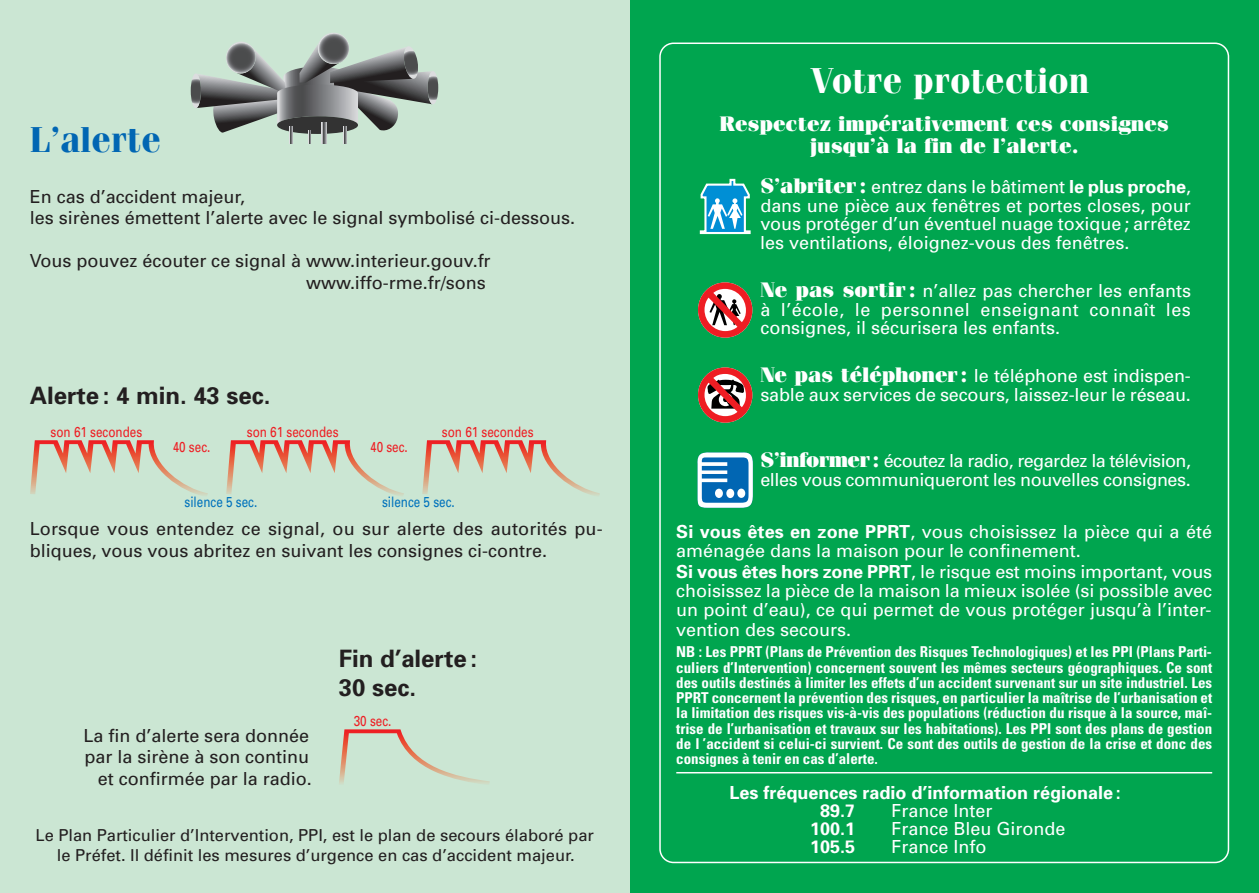
<style>
.page{position:relative;width:1259px;height:893px;background:#fff}
.page>*{position:absolute;margin:0;border:0;box-sizing:border-box;transform-origin:0 0}
.t1{font:700 36px "Fenice";color:#fff}
.t2{font:700 36px "Fenice";color:#0166b3}
.t3{font:700 24px/28.8px "Univers";color:#231f20}
.t4{font:900 21px/22.8px "Fenice";color:#fff;text-align:center}
.t5{font:18px/18.6px "Univers";color:#fff;text-align:justify}
.t6{font:18px/21.6px "Univers";color:#231f20}
.t7{font:18px/18.6px "Univers";letter-spacing:-.02em;color:#fff}
.t8{font:700 18px/18px "Univers";color:#fff}
.t9{font:16.5px/19.8px "Univers";color:#231f20;text-align:center}
.t10{font:700 condensed 15px/15.3px "Univers";color:#fff;text-align:justify}
.t11{font:14.4px "Univers+PYUJCS";color:#ee1d23;scale:.81 1}
.t12{font:14.4px "Univers+PYUJCS";color:#0072bc;scale:.81 1}
.t13{font:14.4px "Univers+VVMKUH";color:#ee1d23;scale:.81 1}
.s1{font-family:"Fenice";font-weight:900;font-size:21px}
.s2{font-weight:700}
</style>
<div class="page">
<div style="left:629px;top:0;width:630px;height:893px;background:#00a54f"></div>
<div style="left:0;top:0;width:629px;height:893px;background:#cbe6d3"></div>
<svg style="left:659px;top:43px;width:570px;height:820px"></svg>
<hr style="left:676px;top:772px;width:536px;height:1px;background:#fff">
<svg style="left:700px;top:179px;width:50px;height:55px"></svg>
<svg style="left:698px;top:282px;width:54px;height:56px"></svg>
<svg style="left:698px;top:367px;width:54px;height:56px"></svg>
<svg style="left:697px;top:452px;width:56px;height:56px;background:#6da9d0"></svg>
<svg style="left:339px;top:729px;width:151px;height:55px"></svg>
<svg style="left:191px;top:73px;width:10px;height:35px"></svg>
<svg style="left:318px;top:33px;width:31px;height:31px"></svg>
<svg style="left:428px;top:71px;width:10px;height:33px"></svg>
<svg style="left:196px;top:38px;width:237px;height:95px"></svg>
<div style="left:277px;top:116px;width:81px;height:18px;background:#333;border-radius:50%"></div>
<svg style="left:343px;top:126px;width:4px;height:18px"></svg>
<svg style="left:289px;top:126px;width:4px;height:18px"></svg>
<svg style="left:308px;top:130px;width:3px;height:14px"></svg>
<svg style="left:322px;top:122px;width:4px;height:22px"></svg>
<svg style="left:30px;top:440px;width:178px;height:56px"></svg>
<svg style="left:226px;top:440px;width:178px;height:56px"></svg>
<svg style="left:422px;top:440px;width:178px;height:56px"></svg>
<h1 class="t2" style="left:30px;top:128px;width:133px">L’alerte</h1>
<p class="t6" style="left:30px;top:187px;width:547px">En cas d’accident majeur,<br>les sirènes émettent l’alerte avec le signal symbolisé ci-dessous.</p>
<p class="t6" style="left:30px;top:252px;width:462px;text-align:right">Vous pouvez écouter ce signal à www.interieur.gouv.fr www.iffo-rme.fr/sons</p>
<h2 class="t3" style="left:30px;top:383px;width:242px">Alerte : 4 min. 43 sec.</h2>
<p class="t11" style="left:51px;top:426px;width:115px">son 61 secondes</p>
<p class="t11" style="left:247px;top:426px;width:115px">son 61 secondes</p>
<p class="t11" style="left:173px;top:441px;width:48px">40 sec.</p>
<p class="t11" style="left:370px;top:441px;width:48px">40 sec.</p>
<p class="t11" style="left:442px;top:426px;width:115px">son 61 secondes</p>
<p class="t12" style="left:185px;top:497px;width:91px">silence 5 sec.</p>
<p class="t12" style="left:382px;top:497px;width:91px">silence 5 sec.</p>
<p class="t6" style="left:30px;top:520px;width:574px">Lorsque vous entendez ce signal, ou sur alerte des autorités pu&shy;bliques, vous vous abritez en suivant les consignes ci-contre.</p>
<p class="t6" style="left:83px;top:726px;width:230px;text-align:right">La fin d’alerte sera donnée par la sirène à son continu et confirmée par la radio.</p>
<h2 class="t3" style="left:339px;top:646px;width:140px">Fin d’alerte :<br>30 sec.</h2>
<p class="t13" style="left:354px;top:715px;width:48px">30 sec.</p>
<p class="t9" style="left:36px;top:827px;width:560px">Le Plan Particulier d’Intervention, PPI, est le plan de secours élaboré par le Préfet. Il définit les mesures d’urgence en cas d’accident majeur.</p>
<h1 class="t1" style="left:812px;top:68px;width:279px">Votre protection</h1>
<p class="t4" style="left:719px;top:114px;width:451px">Respectez impérativement ces consignes jusqu’à la fin de l’alerte.</p>
<p class="t5" style="left:760px;top:179px;width:432px"><span class="s1">S’abriter :</span> entrez dans le bâtiment <span class="s2">le plus proche</span>, dans une pièce aux fenêtres et portes closes, pour vous protéger d’un éventuel nuage toxique ; arrêtez les ventilations, éloignez-vous des fenêtres.</p>
<p class="t5" style="left:760px;top:283px;width:432px"><span class="s1">Ne pas sortir :</span> n’allez pas chercher les enfants à l’école, le personnel enseignant connaît les consignes, il sécurisera les enfants.</p>
<p class="t5" style="left:760px;top:368px;width:432px"><span class="s1">Ne pas téléphoner :</span> le téléphone est indispen&shy;sable aux services de secours, laissez-leur le réseau.</p>
<p class="t7" style="left:760px;top:453px;width:432px"><span class="s1">S’informer:</span> écoutez la radio, regardez la télévision, elles vous communiqueront les nouvelles consignes.</p>
<p class="t5" style="left:676px;top:524px;width:537px;line-height:19px"><span class="s2">Si vous êtes en zone PPRT</span>, vous choisissez la pièce qui a été aménagée dans la maison pour le confinement.</p>
<p class="t5" style="left:676px;top:564px;width:537px;line-height:19px"><span class="s2">Si vous êtes hors zone PPRT</span>, le risque est moins important, vous choisissez la pièce de la maison la mieux isolée (si possible avec un point d’eau), ce qui permet de vous protéger jusqu’à l’inter&shy;vention des secours.</p>
<p class="t10" style="left:676px;top:645px;width:537px">NB : Les PPRT (Plans de Prévention des Risques Technologiques) et les PPI (Plans Parti&shy;culiers d’Intervention) concernent souvent les mêmes secteurs géographiques. Ce sont des outils destinés à limiter les effets d’un accident survenant sur un site industriel. Les PPRT concernent la prévention des risques, en particulier la maîtrise de l’urbanisation et la limitation des risques vis-à-vis des populations (réduction du risque à la source, maî&shy;trise de l’urbanisation et travaux sur les habitations). Les PPI sont des plans de gestion de l ’accident si celui-ci survient. Ce sont des outils de gestion de la crise et donc des consignes à tenir en cas d’alerte.</p>
<p class="t8" style="left:820px;top:785px;width:302px;text-indent:-91px">Les fréquences radio d’information régionale :<br>89.7</p>
<p class="t5" style="left:891px;top:803px;width:102px">France Inter</p>
<p class="t8" style="left:810px;top:821px;width:46px">100.1</p>
<p class="t5" style="left:891px;top:821px;width:175px">France Bleu Gironde</p>
<p class="t8" style="left:810px;top:839px;width:46px">105.5</p>
<p class="t5" style="left:891px;top:839px;width:96px">France Info</p>
</div>
